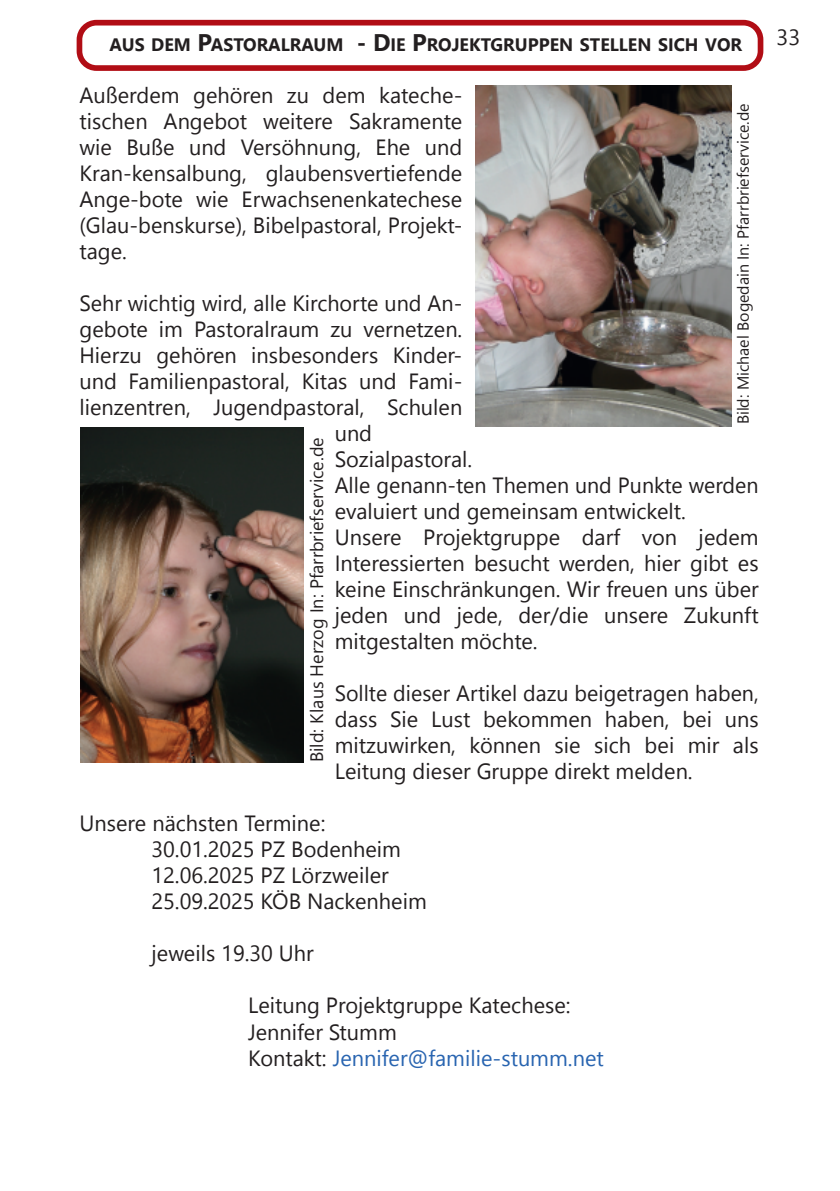
<style>
.page{position:relative;width:840px;height:1191px;background:#fff}
.page>*{position:absolute;margin:0;border:0;box-sizing:border-box;transform-origin:0 0}
.t1{font:22px/26px "Leelawadee UI";letter-spacing:.005em;color:#231f20;text-align:justify}
.t2{font:700 18px "Leelawadee UI";color:#231f20}
.t3{font:18px "Leelawadee UI";color:#231f20}
.t4{font:16px "Leelawadee UI";color:#231f20}
.s1{font-size:24px}
.s2{color:#2864b0}
</style>
<div class="page">
<div style="left:77px;top:20px;width:686px;height:51px;border:6px solid #b10d15;border-radius:17px"></div>
<img style="left:475px;top:86px;width:255px;height:340px">
<img style="left:80px;top:427px;width:223px;height:335px">
<p class="t2" style="left:110px;top:32px;width:633px">AUS DEM <span class="s1">P</span>ASTORALRAUM <span class="s1">- D</span>IE <span class="s1">P</span>ROJEKTGRUPPEN STELLEN SICH VOR</p>
<p class="t1" style="left:79px;top:81px;width:384px">Außerdem gehören zu dem kateche&shy;tischen Angebot weitere Sakramente wie Buße und Versöhnung, Ehe und Kran-kensalbung, glaubensvertiefende Ange-bote wie Erwachsenenkatechese (Glau-benskurse), Bibelpastoral, Projekt&shy;tage.</p>
<p class="t1" style="left:79px;top:289px;width:384px">Sehr wichtig wird, alle Kirchorte und An-</p>
<p class="t1" style="left:79px;top:315px;width:384px">gebote im Pastoralraum zu vernetzen.</p>
<p class="t1" style="left:79px;top:341px;width:384px">Hierzu gehören insbesonders Kinder-</p>
<p class="t1" style="left:79px;top:367px;width:384px">und Familienpastoral, Kitas und Fami-</p>
<p class="t1" style="left:79px;top:393px;width:384px">lienzentren, Jugendpastoral, Schulen</p>
<p class="t1" style="left:334px;top:419px;width:39px">und</p>
<p class="t1" style="left:334px;top:445px;width:139px">Sozialpastoral.</p>
<p class="t1" style="left:334px;top:471px;width:425px">Alle genann-ten Themen und Punkte werden</p>
<p class="t1" style="left:334px;top:497px;width:352px">evaluiert und gemeinsam entwickelt.</p>
<p class="t1" style="left:334px;top:523px;width:425px">Unsere Projektgruppe darf von jedem</p>
<p class="t1" style="left:334px;top:549px;width:425px">Interessierten besucht werden, hier gibt es</p>
<p class="t1" style="left:334px;top:575px;width:425px">keine Einschränkungen. Wir freuen uns über</p>
<p class="t1" style="left:334px;top:601px;width:425px">jeden und jede, der/die unsere Zukunft</p>
<p class="t1" style="left:334px;top:627px;width:204px">mitgestalten möchte.</p>
<p class="t1" style="left:334px;top:679px;width:425px">Sollte dieser Artikel dazu beigetragen haben, dass Sie Lust bekommen haben, bei uns mitzuwirken, können sie sich bei mir als Leitung dieser Gruppe direkt melden.</p>
<p class="t1" style="left:151px;top:809px;width:276px;text-align:left;text-indent:-72px">Unsere nächsten Termine:<br>30.01.2025 PZ Bodenheim<br>12.06.2025 PZ Lörzweiler<br>25.09.2025 KÖB Nackenheim</p>
<p class="t1" style="left:151px;top:939px;width:163px">jeweils 19.30 Uhr</p>
<p class="t1" style="left:248px;top:991px;width:357px;text-align:left">Leitung Projektgruppe Katechese:<br>Jennifer Stumm<br>Kontakt: <span class="s2">Jennifer@familie-stumm.net</span></p>
<p class="t4" style="left:731px;top:424px;width:322px;rotate:-90deg">Bild: Michael Bogedain In: Pfarrbriefservice.de</p>
<p class="t3" style="left:303px;top:762px;width:326px;rotate:-90deg">Bild: Klaus Herzog In: Pfarrbriefservice.de</p>
<p class="t1" style="left:776px;top:22px;width:25px">33</p>
</div>
